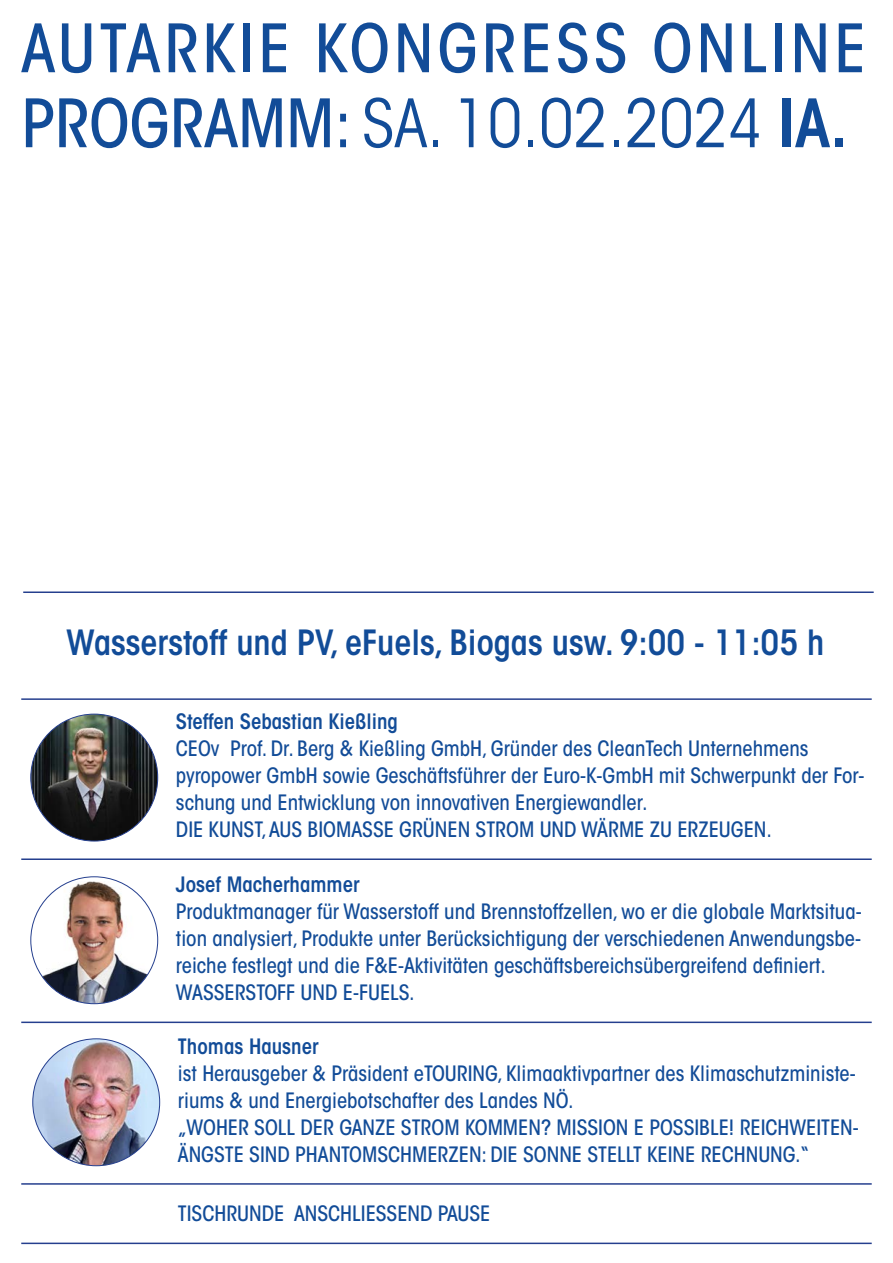
<style>
.page{position:relative;width:893px;height:1263px;background:#fff}
.page>*{position:absolute;margin:0;border:0;box-sizing:border-box;transform-origin:0 0}
.t1{font:condensed 66px "ITC Avant Garde Std";color:#124c98}
.t2{font:500 condensed 66px "ITC Avant Garde Std";letter-spacing:.06em;color:#124c98}
.t3{font:600 condensed 34.5px "ITC Avant Garde Std";color:#124c98}
.t4{font:500 condensed 21px/27px "ITC Avant Garde Std";color:#124c98}
.t5{font:600 condensed 21px "ITC Avant Garde Std";color:#124c98}
.s1{font-weight:500}
.s2{font-weight:600}
</style>
<div class="page">
<hr style="left:21px;top:858px;width:851px;height:2px;background:#253f8e">
<hr style="left:21px;top:698px;width:851px;height:2px;background:#253f8e">
<hr style="left:21px;top:1021px;width:851px;height:2px;background:#253f8e">
<hr style="left:21px;top:1183px;width:851px;height:2px;background:#253f8e">
<hr style="left:21px;top:1242px;width:851px;height:2px;background:#253f8e">
<img style="left:31px;top:714px;width:127px;height:127px;border-radius:63px">
<hr style="left:23px;top:591px;width:851px;height:2px;background:#253f8e">
<img style="left:31px;top:881px;width:127px;height:123px">
<img style="left:33px;top:1039px;width:127px;height:127px;border-radius:63px">
<p class="t2" style="left:21px;top:8px;width:846px">AUTARKIE KONGRESS ONLINE</p>
<p class="t1" style="left:21px;top:84px;width:828px"><span class="s1">PROGRAMM:</span> SA. 10.02.2024 <span class="s2">IA.</span></p>
<p class="t3" style="left:67px;top:621px;width:759px">Wasserstoff und PV, eFuels, Biogas usw. 9:00 - 11:05 h</p>
<p class="t5" style="left:176px;top:709px;width:224px">Steffen Sebastian Kießling</p>
<p class="t4" style="left:176px;top:735px;width:634px">CEOv Prof. Dr. Berg &amp; Kießling GmbH, Gründer des CleanTech Unternehmens</p>
<p class="t4" style="left:176px;top:762px;width:690px">pyropower GmbH sowie Geschäftsführer der Euro-K-GmbH mit Schwerpunkt der For&shy;schung und Entwicklung von innovativen Energiewandler.</p>
<p class="t4" style="left:176px;top:816px;width:597px">DIE KUNST, AUS BIOMASSE GRÜNEN STROM UND WÄRME ZU ERZEUGEN.</p>
<p class="t5" style="left:176px;top:871px;width:185px">Josef Macherhammer</p>
<p class="t4" style="left:176px;top:898px;width:687px;text-align:justify">Produktmanager für Wasserstoff und Brennstoffzellen, wo er die globale Marktsitua&shy;tion analysiert, Produkte unter Berücksichtigung der verschiedenen Anwendungsbe&shy;reiche festlegt und die F&amp;E-Aktivitäten geschäftsbereichsübergreifend definiert.</p>
<p class="t4" style="left:176px;top:979px;width:240px">WASSERSTOFF UND E-FUELS.</p>
<p class="t5" style="left:178px;top:1033px;width:142px">Thomas Hausner</p>
<p class="t4" style="left:178px;top:1060px;width:679px">ist Herausgeber &amp; Präsident eTOURING, Klimaaktivpartner des Klimaschutzministe&shy;riums &amp; und Energiebotschafter des Landes NÖ.</p>
<p class="t4" style="left:178px;top:1114px;width:682px">„WOHER SOLL DER GANZE STROM KOMMEN? MISSION E POSSIBLE! REICHWEITEN-<br>ÄNGSTE SIND PHANTOMSCHMERZEN: DIE SONNE STELLT KEINE RECHNUNG.“</p>
<p class="t4" style="left:178px;top:1199px;width:314px">TISCHRUNDE ANSCHLIESSEND PAUSE</p>
</div>
